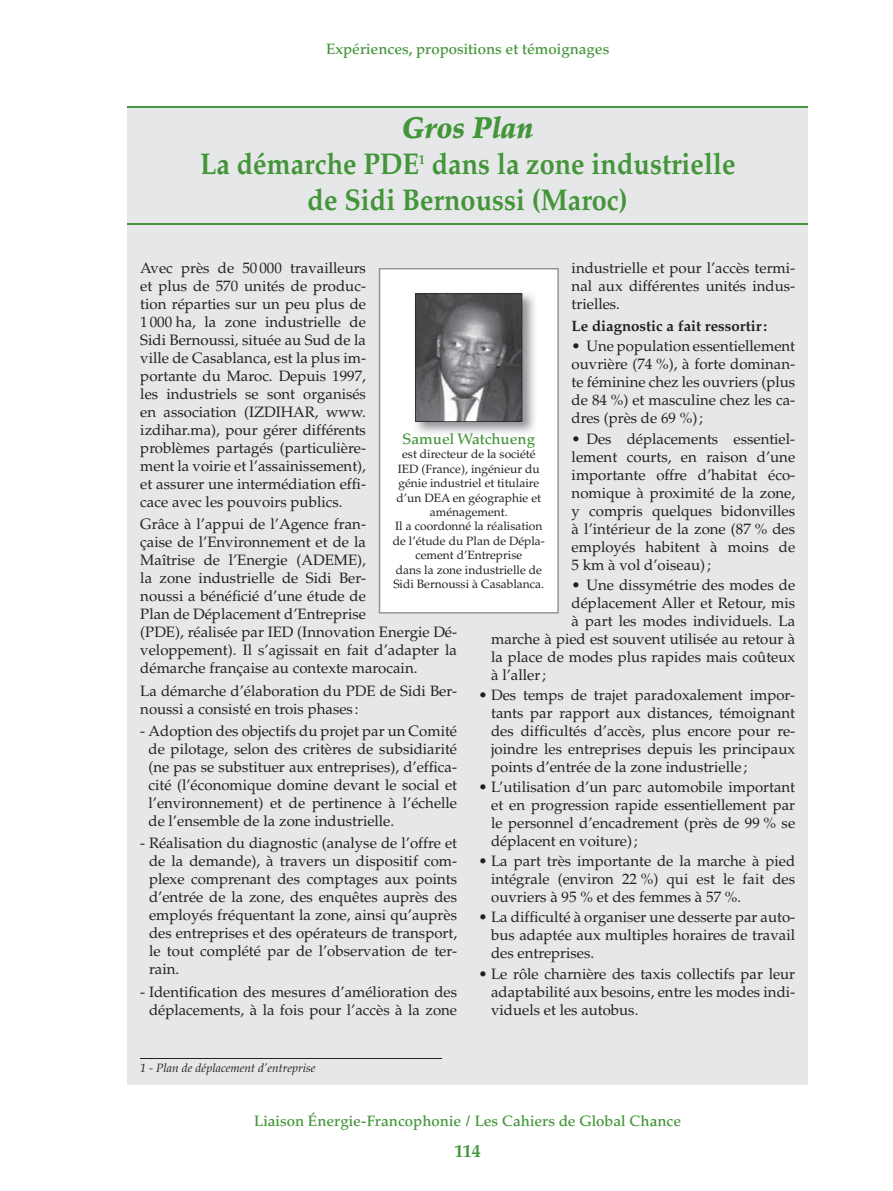
<style>
.page{position:relative;width:893px;height:1191px;background:#fff}
.page>*{position:absolute;margin:0;border:0;box-sizing:border-box;transform-origin:0 0}
.t1{font:700 30px/36px "Palatino";color:#439539;text-align:center;scale:.9 1}
.t2{font:700 18px "Palatino";color:#439539}
.t3{font:15px/18px "Palatino";color:#231f20;text-align:justify}
.t4{font:500 15px "Palatino";color:#439539}
.t5{font:700 15px "Palatino";color:#231f20}
.t6{font:700 13.5px "Palatino";color:#439539;scale:.9 1}
.t7{font:12px/14.4px "Palatino";color:#231f20;text-align:center}
.t8{font:italic 12px "Palatino";color:#231f20}
.s1{font-weight:900;font-style:italic}
</style>
<div class="page">
<div style="left:128px;top:106px;width:680px;height:978px;background:#e6e7e8"></div>
<svg style="left:379px;top:268px;width:180px;height:345px;background:#d2d2d3"></svg>
<hr style="left:128px;top:107px;width:680px;height:1px;background:#439539">
<hr style="left:128px;top:223px;width:680px;height:1px;background:#439539">
<hr style="left:140px;top:1058px;width:302px;height:1px;background:#231f20">
<p class="t4" style="left:326px;top:43px;width:285px">Expériences, propositions et témoignages</p>
<p class="t1" style="left:200px;top:113px;width:596px"><span class="s1">Gros Plan<br></span>La démarche PDE dans la zone industrielle</p>
<p class="t6" style="left:419px;top:154px;width:8px">1</p>
<p class="t1" style="left:308px;top:185px;width:357px">de Sidi Bernoussi (Maroc)</p>
<p class="t3" style="left:572px;top:261px;width:225px">industrielle et pour l’accès termi&shy;nal aux différentes unités indus&shy;trielles.</p>
<p class="t5" style="left:572px;top:320px;width:197px">Le diagnostic a fait ressortir :</p>
<p class="t3" style="left:572px;top:339px;width:225px">• Une population essentiellement ouvrière (74 %), à forte dominan&shy;te féminine chez les ouvriers (plus de 84 %) et masculine chez les ca&shy;dres (près de 69 %) ;</p>
<p class="t3" style="left:572px;top:431px;width:225px">• Des déplacements essentiel&shy;lement courts, en raison d’une importante offre d’habitat éco&shy;nomique à proximité de la zone, y compris quelques bidonvilles à l’intérieur de la zone (87 % des employés habitent à moins de 5 km à vol d’oiseau) ;</p>
<p class="t3" style="left:572px;top:577px;width:225px">• Une dissymétrie des modes de</p>
<p class="t3" style="left:572px;top:595px;width:225px">déplacement Aller et Retour, mis</p>
<p class="t3" style="left:572px;top:613px;width:225px">à part les modes individuels. La</p>
<p class="t3" style="left:491px;top:631px;width:306px">marche à pied est souvent utilisée au retour à</p>
<p class="t3" style="left:491px;top:649px;width:306px">la place de modes plus rapides mais coûteux</p>
<p class="t3" style="left:491px;top:667px;width:56px">à l’aller ;</p>
<p class="t3" style="left:491px;top:687px;width:306px;text-indent:-13px">• Des temps de trajet paradoxalement impor&shy;tants par rapport aux distances, témoignant des difficultés d’accès, plus encore pour re&shy;joindre les entreprises depuis les principaux points d’entrée de la zone industrielle ;</p>
<p class="t3" style="left:491px;top:779px;width:306px;text-indent:-13px">• L’utilisation d’un parc automobile important et en progression rapide essentiellement par le personnel d’encadrement (près de 99 % se déplacent en voiture) ;</p>
<p class="t3" style="left:491px;top:854px;width:306px;text-indent:-13px">• La part très importante de la marche à pied intégrale (environ 22 %) qui est le fait des ouvriers à 95 % et des femmes à 57 %.</p>
<p class="t3" style="left:491px;top:910px;width:306px;text-indent:-13px">• La difficulté à organiser une desserte par auto&shy;bus adaptée aux multiples horaires de travail des entreprises.</p>
<p class="t3" style="left:491px;top:966px;width:306px;text-indent:-13px">• Le rôle charnière des taxis collectifs par leur adaptabilité aux besoins, entre les modes indi&shy;viduels et les autobus.</p>
<p class="t3" style="left:140px;top:261px;width:227px">Avec près de 50 000 travailleurs et plus de 570 unités de produc&shy;tion réparties sur un peu plus de 1 000 ha, la zone industrielle de Sidi Bernoussi, située au Sud de la ville de Casablanca, est la plus im&shy;portante du Maroc. Depuis 1997, les industriels se sont organisés en association (IZDIHAR, www. izdihar.ma), pour gérer différents problèmes partagés (particulière&shy;ment la voirie et l’assainissement), et assurer une intermédiation effi&shy;cace avec les pouvoirs publics.</p>
<p class="t3" style="left:140px;top:517px;width:318px;text-align:left">Grâce à l’appui de l’Agence fran-<br>çaise de l’Environnement et de la<br>Maîtrise de l’Energie (ADEME),<br>la zone industrielle de Sidi Ber-<br>noussi a bénéficié d’une étude de<br>Plan de Déplacement d’Entreprise<br>(PDE), réalisée par IED (Innovation Energie Dé&shy;veloppement). Il s’agissait en fait d’adapter la démarche française au contexte marocain.</p>
<p class="t3" style="left:140px;top:683px;width:318px">La démarche d’élaboration du PDE de Sidi Ber&shy;noussi a consisté en trois phases :</p>
<p class="t3" style="left:149px;top:723px;width:310px;text-indent:-8px">- Adoption des objectifs du projet par un Comité de pilotage, selon des critères de subsidiarité (ne pas se substituer aux entreprises), d’effica&shy;cité (l’économique domine devant le social et l’environnement) et de pertinence à l’échelle de l’ensemble de la zone industrielle.</p>
<p class="t3" style="left:149px;top:836px;width:310px;text-indent:-9px">- Réalisation du diagnostic (analyse de l’offre et de la demande), à travers un dispositif com&shy;plexe comprenant des comptages aux points d’entrée de la zone, des enquêtes auprès des employés fréquentant la zone, ainsi qu’auprès des entreprises et des opérateurs de transport, le tout complété par de l’observation de ter&shy;rain.</p>
<p class="t3" style="left:140px;top:984px;width:318px;text-align:center">- Identification des mesures d’amélioration des déplacements, à la fois pour l’accès à la zone</p>
<p class="t4" style="left:403px;top:433px;width:134px">Samuel Watchueng</p>
<p class="t7" style="left:393px;top:448px;width:153px">est directeur de la société<br>IED (France), ingénieur du génie industriel et titulaire d’un DEA en géographie et aménagement.<br>Il a coordonné la réalisation de l’étude du Plan de Dépla&shy;cement d’Entreprise<br>dans la zone industrielle de<br>Sidi Bernoussi à Casablanca.</p>
<p class="t8" style="left:140px;top:1063px;width:177px">1 - Plan de déplacement d’entreprise</p>
<p class="t4" style="left:254px;top:1115px;width:429px">Liaison Énergie-Francophonie / Les Cahiers de Global Chance</p>
<p class="t2" style="left:455px;top:1144px;width:28px">114</p>
</div>
